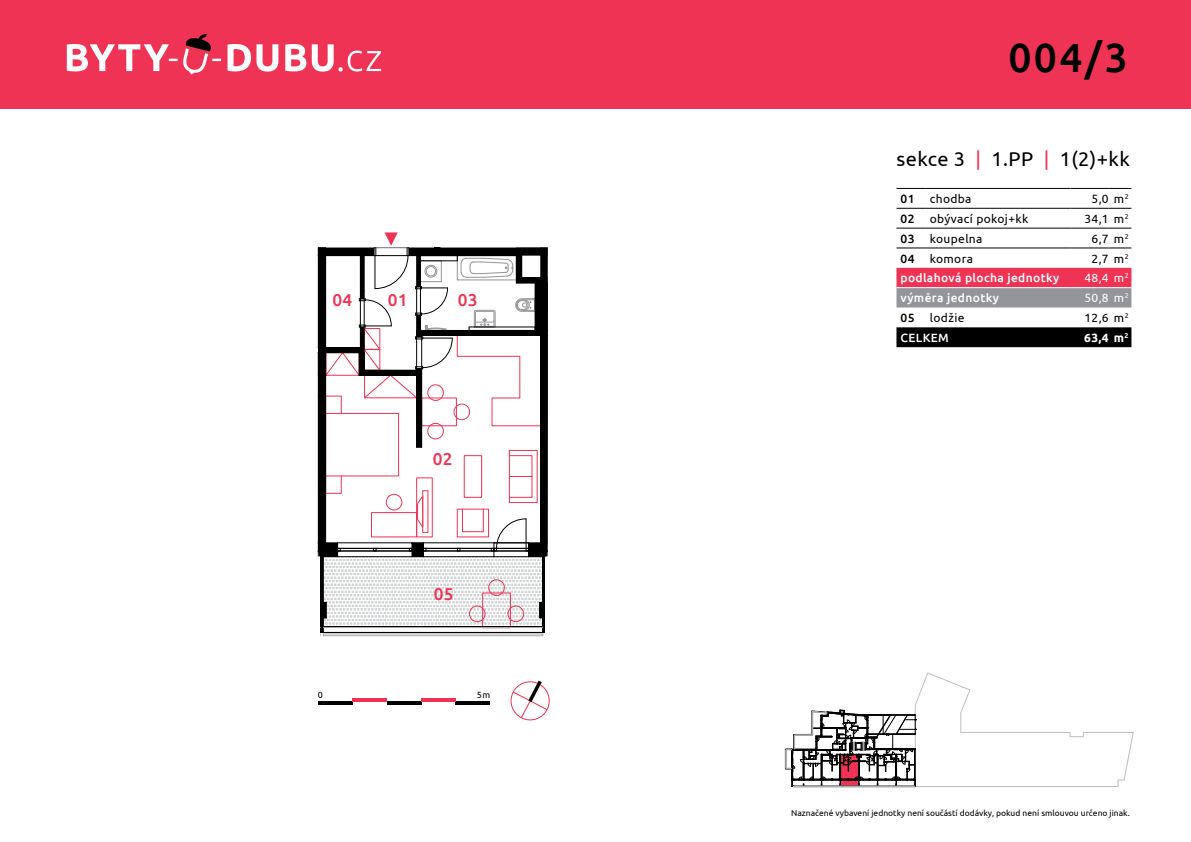
<style>
.page{position:relative;width:1191px;height:842px;background:#fff}
.page>*{position:absolute;margin:0;border:0;box-sizing:border-box;transform-origin:0 0}
.t1{font:500 40.8px "Ubuntu";color:#000}
.t2{font:20px "Ubuntu";letter-spacing:.02em;color:#000}
.t3{font:500 17.2px "Ubuntu";letter-spacing:.015em;color:#e35}
.t4{font:12px "Ubuntu";letter-spacing:.03em;color:#000}
.t5{font:500 12px "Ubuntu";letter-spacing:.03em;color:#fff}
.t6{font:12px "Ubuntu";color:#fff}
.t7{font:500 12px "Ubuntu";letter-spacing:.03em;color:#000}
.t8{font:700 12px "Ubuntu";color:#fff}
.t9{font:9px "Ubuntu";color:#000}
.t10{font:8.5px "Ubuntu";color:#000}
.s1{color:#e35}
</style>
<div class="page">
<div style="left:0;top:0;width:1191px;height:108px;background:#e35"></div>
<svg style="left:67px;top:34px;width:314px;height:41px"></svg>
<svg style="left:785px;top:672px;width:348px;height:116px"></svg>
<div style="left:896px;top:327px;width:235px;height:20px;background:#000"></div>
<hr style="left:896px;top:208px;width:30px;height:1px;background:#000">
<hr style="left:926px;top:208px;width:144px;height:1px;background:#000">
<hr style="left:1070px;top:208px;width:38px;height:1px;background:#000">
<svg style="left:1108px;top:208px;width:23px;height:1px"></svg>
<hr style="left:896px;top:228px;width:30px;height:1px;background:#000">
<hr style="left:926px;top:228px;width:144px;height:1px;background:#000">
<hr style="left:1070px;top:228px;width:38px;height:1px;background:#000">
<svg style="left:1108px;top:228px;width:23px;height:1px"></svg>
<hr style="left:896px;top:248px;width:30px;height:1px;background:#000">
<hr style="left:926px;top:248px;width:144px;height:1px;background:#000">
<hr style="left:1070px;top:248px;width:38px;height:1px;background:#000">
<svg style="left:1108px;top:248px;width:23px;height:1px"></svg>
<hr style="left:896px;top:188px;width:30px;height:1px;background:#000">
<hr style="left:926px;top:188px;width:144px;height:1px;background:#000">
<hr style="left:1070px;top:188px;width:38px;height:1px;background:#000">
<svg style="left:1108px;top:188px;width:23px;height:1px"></svg>
<svg style="left:896px;top:268px;width:235px;height:39px;background:#c2687a"></svg>
<hr style="left:318px;top:701px;width:34px;height:4px;background:#000">
<hr style="left:387px;top:701px;width:34px;height:4px;background:#000">
<hr style="left:456px;top:701px;width:34px;height:4px;background:#000">
<svg style="left:510px;top:680px;width:40px;height:41px"></svg>
<hr style="left:352px;top:698px;width:35px;height:3px;background:#e35">
<hr style="left:421px;top:698px;width:35px;height:3px;background:#e35">
<svg style="left:318px;top:232px;width:230px;height:405px"></svg>
<h3 class="t3" style="left:332px;top:289px;width:21px">04</h3>
<h3 class="t3" style="left:458px;top:289px;width:21px">03</h3>
<h3 class="t3" style="left:388px;top:289px;width:21px">01</h3>
<h3 class="t3" style="left:433px;top:448px;width:21px">02</h3>
<h3 class="t3" style="left:434px;top:583px;width:21px">05</h3>
<p class="t9" style="left:318px;top:689px;width:7px">0</p>
<p class="t9" style="left:477px;top:689px;width:15px">5m</p>
<h1 class="t1" style="left:1008px;top:32px;width:121px">004/3</h1>
<h2 class="t2" style="left:896px;top:147px;width:235px">sekce 3 <span class="s1">|</span> 1.PP <span class="s1">|</span> 1(2)+kk</h2>
<h3 class="t7" style="left:900px;top:191px;width:15px">01</h3>
<h3 class="t4" style="left:930px;top:191px;width:43px">chodba</h3>
<h3 class="t4" style="left:1091px;top:191px;width:39px">5,0 m<sup>2</sup></h3>
<h3 class="t7" style="left:900px;top:211px;width:15px">02</h3>
<h3 class="t4" style="left:930px;top:211px;width:100px">obývací pokoj+kk</h3>
<h3 class="t4" style="left:1084px;top:211px;width:46px">34,1 m<sup>2</sup></h3>
<h3 class="t7" style="left:900px;top:231px;width:15px">03</h3>
<h3 class="t4" style="left:930px;top:231px;width:54px">koupelna</h3>
<h3 class="t4" style="left:1091px;top:231px;width:39px">6,7 m<sup>2</sup></h3>
<h3 class="t7" style="left:900px;top:251px;width:15px">04</h3>
<h3 class="t4" style="left:930px;top:251px;width:45px">komora</h3>
<h3 class="t4" style="left:1091px;top:251px;width:39px">2,7 m<sup>2</sup></h3>
<h3 class="t5" style="left:900px;top:271px;width:160px">podlahová plocha jednotky</h3>
<h3 class="t6" style="left:1084px;top:271px;width:46px">48,4 m<sup>2</sup></h3>
<h3 class="t5" style="left:900px;top:290px;width:100px">výměra jednotky</h3>
<h3 class="t6" style="left:1084px;top:291px;width:46px">50,8 m<sup>2</sup></h3>
<h3 class="t7" style="left:900px;top:310px;width:15px">05</h3>
<h3 class="t4" style="left:930px;top:311px;width:36px">lodžie</h3>
<h3 class="t4" style="left:1084px;top:311px;width:46px">12,6 m<sup>2</sup></h3>
<h3 class="t5" style="left:900px;top:330px;width:50px">CELKEM</h3>
<h3 class="t8" style="left:1084px;top:330px;width:46px">63,4 m<sup>2</sup></h3>
<p class="t10" style="left:791px;top:808px;width:340px">Naznačené vybavení jednotky není součástí dodávky, pokud není smlouvou určeno jinak.</p>
</div>
